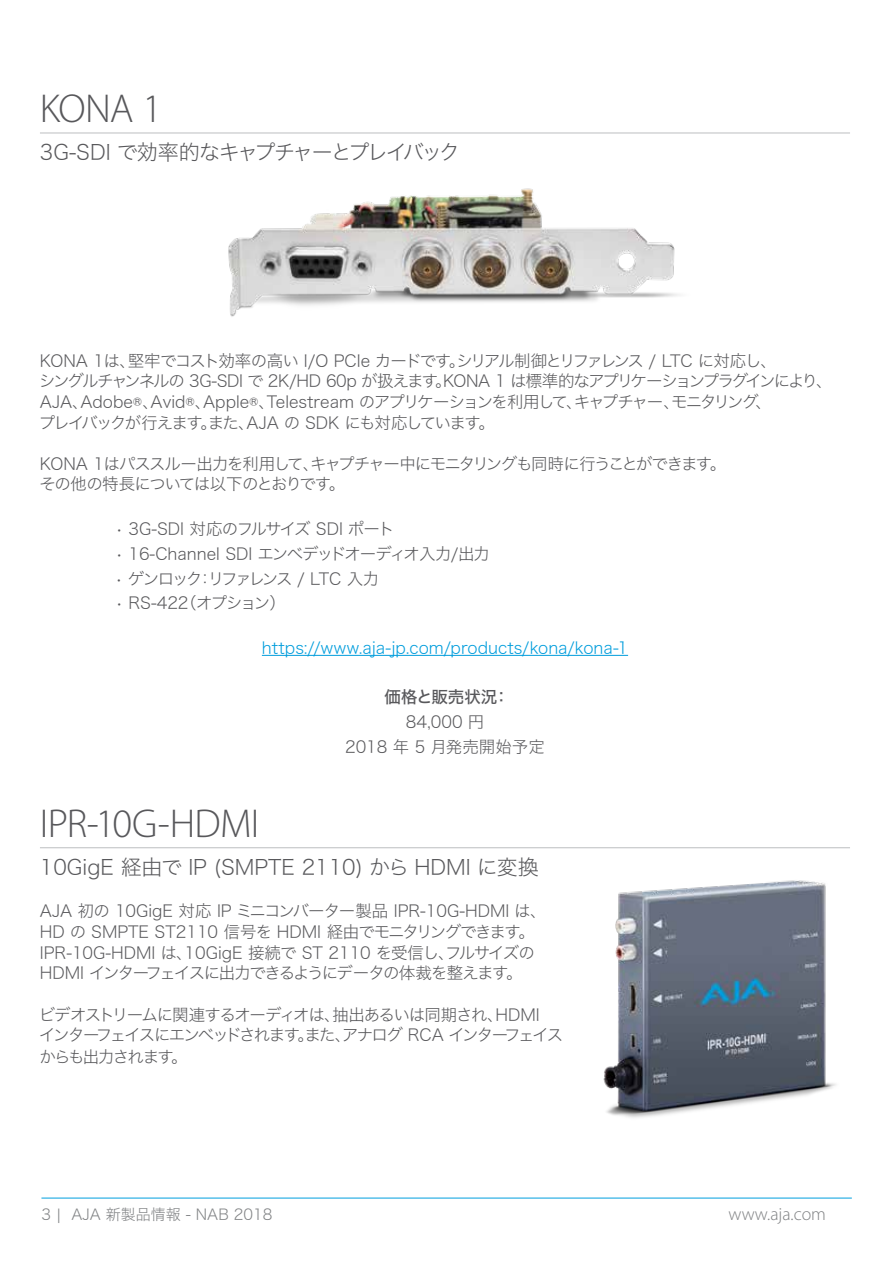
<style>
.page{position:relative;width:893px;height:1263px;background:#fff}
.page>*{position:absolute;margin:0;border:0;box-sizing:border-box;transform-origin:0 0}
.t1{font:300 40.5px "Myriad Pro";letter-spacing:-.02em;color:#58585b}
.t2{font:21px "Hiragino Sans W2";color:#58585b}
.t3{font:21px "Hiragino Sans W2";letter-spacing:-.095em;color:#58585b}
.t4{font:300 18px "Myriad Pro";color:#808284}
.t5{font:16.5px/20.7px "Hiragino Sans W2";letter-spacing:-.075em;color:#58585b}
.t6{font:16.5px/20.7px "Hiragino Sans W2";letter-spacing:-.015em;color:#58585b}
.t7{font:16.5px/21.1px "Hiragino Sans W2";letter-spacing:-.105em;color:#58585b}
.t8{font:16.5px "Hiragino Sans W2";color:#009ddc}
.t9{font:16.5px "Hiragino Sans W2";letter-spacing:-.05em;color:#58585b}
.t10{font:16.5px "Hiragino Sans W2";letter-spacing:-.045em;color:#58585b}
.t11{font:16.5px/24.8px "Hiragino Sans W2";color:#58585b;text-align:center}
.t12{font:16.5px "Hiragino Sans W2";letter-spacing:-.14em;color:#58585b}
.t13{font:16.5px "Hiragino Sans W5";color:#58585b}
.t14{font:15px "Hiragino Sans W2";color:#808284}
</style>
<div class="page">
<hr style="left:41px;top:1198px;width:811px;height:1px;background:#00a0df">
<hr style="left:40px;top:133px;width:810px;height:1px;background:#bcbec0">
<hr style="left:262px;top:655px;width:366px;height:1px;background:#009ddc">
<hr style="left:40px;top:847px;width:810px;height:1px;background:#bcbec0">
<img style="left:603px;top:880px;width:233px;height:238px">
<img style="left:228px;top:188px;width:451px;height:129px">
<h1 class="t1" style="left:40px;top:86px;width:124px">KONA 1</h1>
<p class="t3" style="left:40px;top:134px;width:422px">3G-SDI で効率的なキャプチャーとプレイバック</p>
<p class="t5" style="left:39px;top:349px;width:795px">KONA 1は、堅牢でコスト効率の高い I/O PCIe カードです。シリアル制御とリファレンス / LTC に対応し、<br>シングルチャンネルの 3G-SDI で 2K/HD 60p が扱えます。KONA 1 は標準的なアプリケーションプラグインにより、AJA、Adobe®、Avid®、Apple®、Telestream のアプリケーションを利用して、キャプチャー、モニタリング、<br>プレイバックが行えます。また、AJA の SDK にも対応しています。</p>
<p class="t5" style="left:39px;top:452px;width:688px">KONA 1はパススルー出力を利用して、キャプチャー中にモニタリングも同時に行うことができます。その他の特長については以下のとおりです。</p>
<p class="t10" style="left:116px;top:514px;width:280px">• 3G-SDI 対応のフルサイズ SDI ポート</p>
<p class="t9" style="left:116px;top:539px;width:376px">• 16-Channel SDI エンベデッドオーディオ入力/出力</p>
<p class="t12" style="left:115px;top:564px;width:266px">• ゲンロック：リファレンス / LTC 入力</p>
<p class="t5" style="left:116px;top:591px;width:172px">• RS-422（オプション）</p>
<p class="t8" style="left:262px;top:633px;width:368px">https://www.aja-jp.com/products/kona/kona-1</p>
<p class="t13" style="left:384px;top:682px;width:127px">価格と販売状況：</p>
<p class="t11" style="left:345px;top:708px;width:201px">84,000 円<br>2018 年 5 月発売開始予定</p>
<h1 class="t1" style="left:40px;top:801px;width:221px">IPR-10G-HDMI</h1>
<p class="t2" style="left:40px;top:849px;width:500px">10GigE 経由で IP (SMPTE 2110) から HDMI に変換</p>
<p class="t6" style="left:40px;top:900px;width:508px">AJA 初の 10GigE 対応 IP ミニコンバーター製品 IPR-10G-HDMI は、HD の SMPTE ST2110 信号を HDMI 経由でモニタリングできます。IPR-10G-HDMI は、10GigE 接続で ST 2110 を受信し、フルサイズのHDMI インターフェイスに出力できるようにデータの体裁を整えます。</p>
<p class="t7" style="left:39px;top:1002px;width:526px">ビデオストリームに関連するオーディオは、抽出あるいは同期され、HDMI<br>インターフェイスにエンベッドされます。また、アナログ RCA インターフェイスからも出力されます。</p>
<p class="t14" style="left:41px;top:1201px;width:232px">3 | AJA 新製品情報 - NAB 2018</p>
<p class="t4" style="left:728px;top:1204px;width:99px">www.aja.com</p>
</div>
